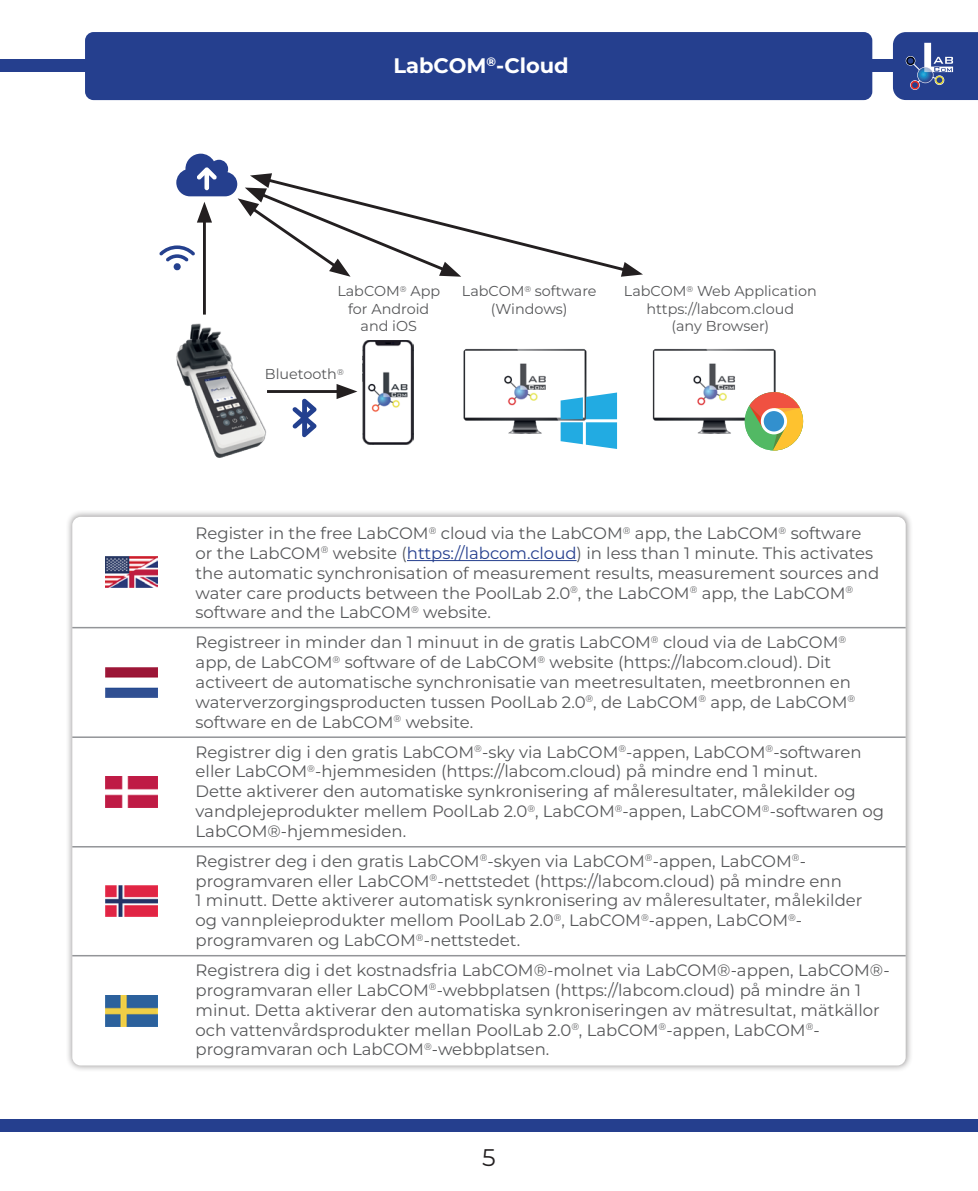
<style>
.page{position:relative;width:978px;height:1191px;background:#fff}
.page>*{position:absolute;margin:0;border:0;box-sizing:border-box;transform-origin:0 0}
.t1{font:24px "Montserrat";color:#231f20}
.t2{font:700 21px "Montserrat";color:#fff}
.t3{font:16.5px/19.8px "Montserrat";color:#57585a}
.t4{font:14.4px/17.1px "Montserrat";color:#57585a;text-align:center}
.s1{color:#253f8e}
</style>
<div class="page">
<div style="left:0;top:60px;width:978px;height:12px;background:#253f8e"></div>
<div style="left:0;top:1119px;width:978px;height:12px;background:#253f8e"></div>
<svg style="left:893px;top:32px;width:85px;height:68px;background:#395196"></svg>
<div style="left:66px;top:510px;width:846px;height:562px;background:#231f20;opacity:.5"></div>
<div style="left:72px;top:517px;width:834px;height:548px;background:#fff;border-radius:9px"></div>
<hr style="left:407px;top:560px;width:170px;height:1px;background:#253f8e">
<hr style="left:72px;top:627px;width:834px;height:1px;background:#939598">
<hr style="left:72px;top:736px;width:834px;height:2px;background:#939598">
<hr style="left:72px;top:846px;width:834px;height:1px;background:#939598">
<hr style="left:72px;top:955px;width:834px;height:1px;background:#939598">
<img style="left:652px;top:349px;width:124px;height:85px">
<img style="left:463px;top:349px;width:124px;height:85px">
<img style="left:362px;top:340px;width:52px;height:105px">
<img style="left:176px;top:323px;width:90px;height:135px">
<div style="left:745px;top:392px;width:58px;height:58px;background:#52b964;border-radius:50%"></div>
<svg style="left:749px;top:392px;width:54px;height:58px"></svg>
<svg style="left:761px;top:408px;width:26px;height:26px"></svg>
<div style="left:764px;top:411px;width:20px;height:20px;background:#3290ce;border-radius:50%"></div>
<svg style="left:561px;top:392px;width:56px;height:57px"></svg>
<hr style="left:267px;top:390px;width:74px;height:3px;background:#231f20">
<svg style="left:337px;top:384px;width:20px;height:15px"></svg>
<hr style="left:203px;top:218px;width:3px;height:96px;background:#231f20">
<svg style="left:293px;top:399px;width:24px;height:38px"></svg>
<svg style="left:159px;top:154px;width:484px;height:123px"></svg>
<img style="left:106px;top:556px;width:52px;height:31px">
<img style="left:106px;top:667px;width:52px;height:30px">
<img style="left:106px;top:777px;width:52px;height:30px">
<img style="left:106px;top:886px;width:52px;height:30px">
<img style="left:106px;top:995px;width:52px;height:31px">
<div style="left:85px;top:32px;width:787px;height:68px;background:#253f8e;border-radius:9px"></div>
<p class="t2" style="left:393px;top:50px;width:177px">LabCOM<sup>®</sup>-Cloud</p>
<p class="t4" style="left:337px;top:282px;width:104px">LabCOM<sup>®</sup> App for Android and iOS</p>
<p class="t4" style="left:462px;top:282px;width:136px">LabCOM<sup>®</sup> software</p>
<p class="t4" style="left:491px;top:299px;width:78px">(Windows)</p>
<p class="t4" style="left:265px;top:365px;width:80px">Bluetooth<sup>®</sup></p>
<p class="t4" style="left:624px;top:282px;width:194px">LabCOM<sup>®</sup> Web Application</p>
<p class="t4" style="left:647px;top:299px;width:149px">https://labcom.cloud</p>
<p class="t4" style="left:671px;top:317px;width:100px">(any Browser)</p>
<p class="t3" style="left:196px;top:523px;width:685px">Register in the free LabCOM<sup>®</sup> cloud via the LabCOM<sup>®</sup> app, the LabCOM<sup>®</sup> software or the LabCOM<sup>®</sup> website (<span class="s1">https://labcom.cloud</span>) in less than 1 minute. This activates the automatic synchronisation of measurement results, measurement sources and water care products between the PoolLab 2.0<sup>®</sup>, the LabCOM<sup>®</sup> app, the LabCOM<sup>® </sup>software and the LabCOM<sup>®</sup> website.</p>
<p class="t3" style="left:196px;top:632px;width:661px">Registreer in minder dan 1 minuut in de gratis LabCOM<sup>®</sup> cloud via de LabCOM<sup>® </sup>app, de LabCOM<sup>®</sup> software of de LabCOM<sup>®</sup> website (https://labcom.cloud). Dit activeert de automatische synchronisatie van meetresultaten, meetbronnen en waterverzorgingsproducten tussen PoolLab 2.0<sup>®</sup>, de LabCOM<sup>®</sup> app, de LabCOM<sup>® </sup>software en de LabCOM<sup>®</sup> website.</p>
<p class="t3" style="left:196px;top:741px;width:690px">Registrer dig i den gratis LabCOM<sup>®</sup>-sky via LabCOM<sup>®</sup>-appen, LabCOM<sup>®</sup>-softwaren eller LabCOM<sup>®</sup>-hjemmesiden (https://labcom.cloud) på mindre end 1 minut.<br>Dette aktiverer den automatiske synkronisering af måleresultater, målekilder og vandplejeprodukter mellem PoolLab 2.0<sup>®</sup>, LabCOM<sup>®</sup>-appen, LabCOM<sup>®</sup>-softwaren og LabCOM®-hjemmesiden.</p>
<p class="t3" style="left:196px;top:850px;width:668px">Registrer deg i den gratis LabCOM<sup>®</sup>-skyen via LabCOM<sup>®</sup>-appen, LabCOM<sup>®</sup>- programvaren eller LabCOM<sup>®</sup>-nettstedet (https://labcom.cloud) på mindre enn<br>1 minutt. Dette aktiverer automatisk synkronisering av måleresultater, målekilder og vannpleieprodukter mellom PoolLab 2.0<sup>®</sup>, LabCOM<sup>®</sup>-appen, LabCOM<sup>®</sup>- programvaren og LabCOM<sup>®</sup>-nettstedet.</p>
<p class="t3" style="left:196px;top:959px;width:696px">Registrera dig i det kostnadsfria LabCOM®-molnet via LabCOM®-appen, LabCOM®- programvaran eller LabCOM<sup>®</sup>-webbplatsen (https://labcom.cloud) på mindre än 1 minut. Detta aktiverar den automatiska synkroniseringen av mätresultat, mätkällor och vattenvårdsprodukter mellan PoolLab 2.0<sup>®</sup>, LabCOM<sup>®</sup>-appen, LabCOM<sup>®</sup>- programvaran och LabCOM<sup>®</sup>-webbplatsen.</p>
<h1 class="t1" style="left:482px;top:1140px;width:15px">5</h1>
</div>
